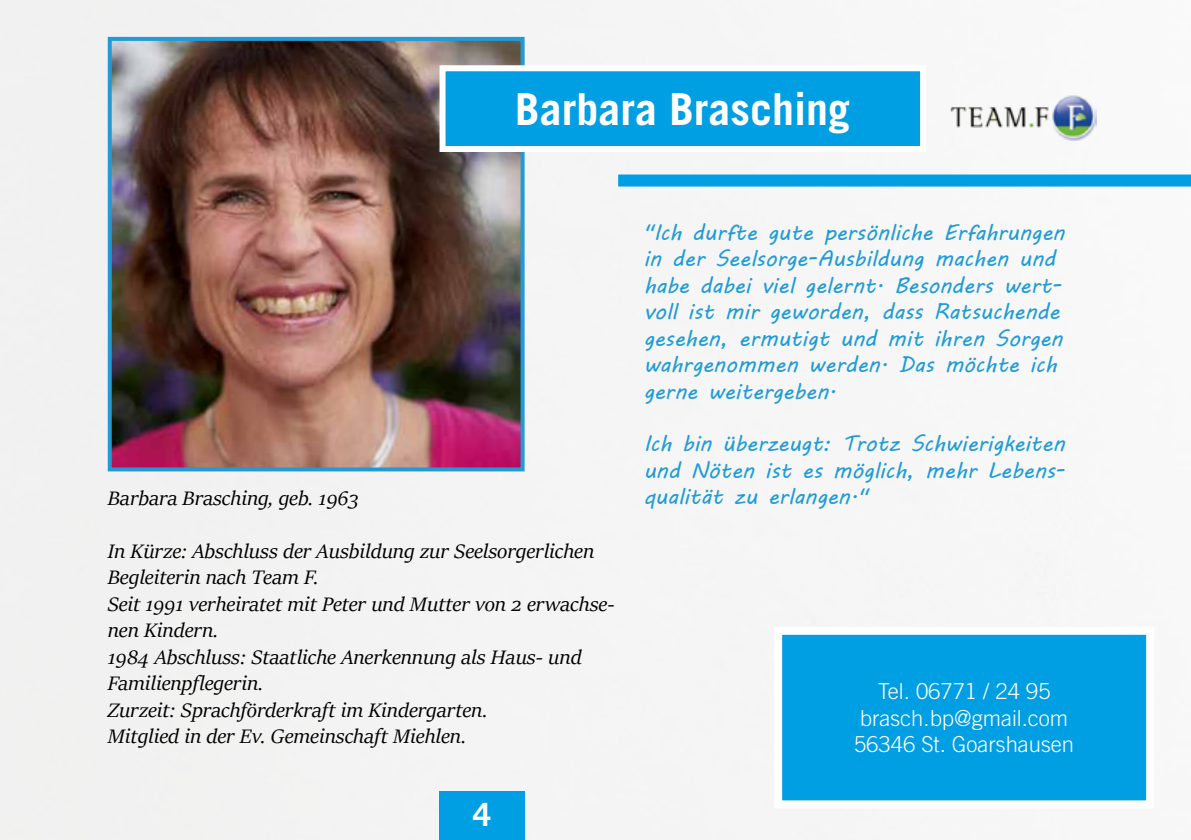
<style>
.page{position:relative;width:1191px;height:840px;background:#fff}
.page>*{position:absolute;margin:0;border:0;box-sizing:border-box;transform-origin:0 0}
.t1{font:700 44px "Trade Gothic LT Std";color:#fff}
.t2{font:700 32px "Trade Gothic LT Std";color:#fff}
.t3{font:22px/26.4px "MV Boli";color:#209bd7}
.t4{font:italic 22px/26.4px "Sitka Display";color:#000}
.t5{font:300 22px/26.4px "Trade Gothic LT Std";color:#fff;text-align:center}
</style>
<div class="page">
<div style="left:0;top:0;width:1191px;height:839px;background:#f5f5f5"></div>
<div style="left:618px;top:174px;width:573px;height:12px;background:#009fe3"></div>
<div style="left:439px;top:790px;width:85px;height:49px;background:#009fe3"></div>
<img style="left:113px;top:42px;width:406px;height:424px">
<div style="left:108px;top:37px;width:416px;height:434px;border:4px solid #209bd7"></div>
<div style="left:442px;top:68px;width:481px;height:81px;background:#009fe3"></div>
<div style="left:439px;top:65px;width:487px;height:87px;border:6px solid #fff"></div>
<div style="left:778px;top:630px;width:372px;height:174px;background:#009fe3"></div>
<div style="left:774px;top:626px;width:380px;height:182px;border:8px solid #fff"></div>
<img style="left:948px;top:94px;width:148px;height:46px">
<h1 class="t1" style="left:515px;top:82px;width:336px">Barbara Brasching</h1>
<p class="t3" style="left:643px;top:218px;width:422px">"Ich durfte gute persönliche Erfahrungen in der Seelsorge-Ausbildung machen und habe dabei viel gelernt. Besonders wert&shy;voll ist mir geworden, dass Ratsuchende gesehen, ermutigt und mit ihren Sorgen wahrgenommen werden. Das möchte ich gerne weitergeben.</p>
<p class="t3" style="left:643px;top:430px;width:423px">Ich bin überzeugt: Trotz Schwierigkeiten und Nöten ist es möglich, mehr Lebens-</p>
<p class="t4" style="left:108px;top:483px;width:253px">Barbara Brasching, geb. 1963</p>
<p class="t3" style="left:643px;top:482px;width:226px">qualität zu erlangen."</p>
<p class="t4" style="left:108px;top:536px;width:508px">In Kürze: Abschluss der Ausbildung zur Seelsorgerlichen Begleiterin nach Team F.<br>Seit 1991 verheiratet mit Peter und Mutter von 2 erwachse&shy;nen Kindern.<br>1984 Abschluss: Staatliche Anerkennung als Haus- und Familienpflegerin.<br>Zurzeit: Sprachförderkraft im Kindergarten.<br>Mitglied in der Ev. Gemeinschaft Miehlen.</p>
<p class="t5" style="left:854px;top:677px;width:222px">Tel. 06771 / 24 95 brasch.bp@gmail.com<br>56346 St. Goarshausen</p>
<h2 class="t2" style="left:473px;top:794px;width:19px">4</h2>
</div>
